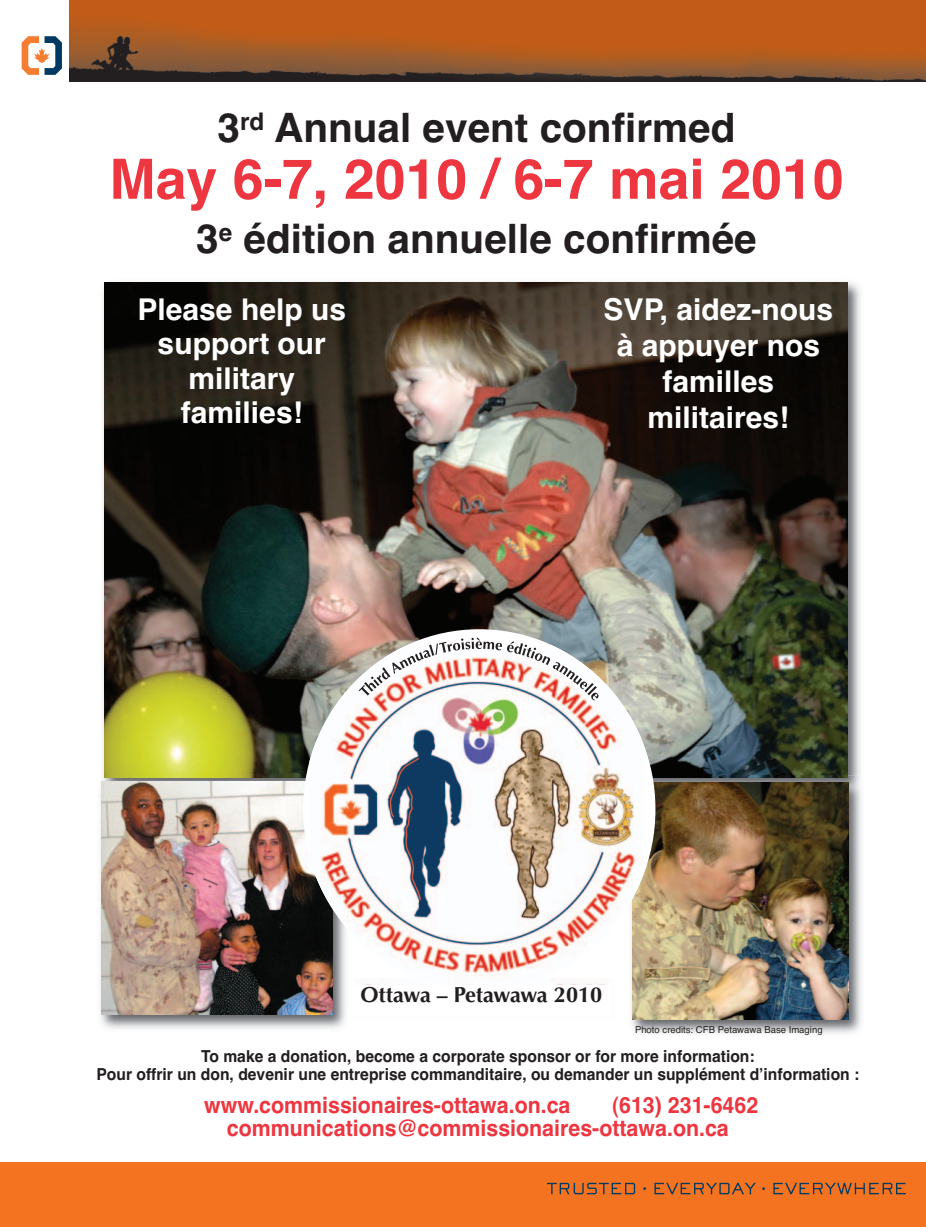
<style>
.page{position:relative;width:926px;height:1227px;background:#fff}
.page>*{position:absolute;margin:0;border:0;box-sizing:border-box;transform-origin:0 0}
.t1{font:700 55.5px "Helvetica";color:#ee3640}
.t2{font:700 40.5px "Helvetica";color:#231f20}
.t3{font:700 30px/36px "Helvetica";color:#fff;text-align:center}
.t4{font:700 22.5px/22.5px "Helvetica";color:#ee3640;scale:.95 1}
.t5{font:700 21.75px "Optima";color:#231f20}
.t6{font:700 16.5px/18px "Helvetica";color:#231f20;text-align:center;scale:.95 1}
.t7{font:9.6px "Helvetica";color:#231f20}
</style>
<div class="page">
<div style="left:0;top:1162px;width:926px;height:65px;background:#f47321"></div>
<img style="left:69px;top:0;width:857px;height:82px">
<svg style="left:547px;top:1183px;width:88px;height:11px"></svg>
<svg style="left:654px;top:1183px;width:102px;height:11px"></svg>
<svg style="left:773px;top:1183px;width:133px;height:11px"></svg>
<svg style="left:22px;top:36px;width:40px;height:39px"></svg>
<img style="left:104px;top:282px;width:743px;height:494px">
<img style="left:100px;top:775px;width:246px;height:254px">
<img style="left:104px;top:775px;width:202px;height:2px">
<img style="left:102px;top:782px;width:231px;height:232px">
<img style="left:631px;top:776px;width:231px;height:257px">
<img style="left:652px;top:776px;width:195px;height:1px">
<img style="left:633px;top:783px;width:216px;height:237px">
<img style="left:310px;top:646px;width:334px;height:343px">
<svg style="left:359px;top:638px;width:240px;height:62px"></svg>
<div style="left:352px;top:985px;width:259px;height:30px;background:#fff"></div>
<h2 class="t2" style="left:218px;top:113px;width:519px">3<sup>rd</sup> Annual event confirmed</h2>
<h1 class="t1" style="left:109px;top:159px;width:736px">May 6-7, 2010 / 6-7 mai 2010</h1>
<h2 class="t2" style="left:196px;top:224px;width:562px">3<sup>e</sup> édition annuelle confirmée</h2>
<h3 class="t3" style="left:138px;top:295px;width:210px;line-height:34.5px">Please help us support our military families!</h3>
<h3 class="t3" style="left:604px;top:294px;width:231px">SVP, aidez-nous à appuyer nos familles militaires!</h3>
<h3 class="t5" style="left:360px;top:985px;width:243px">Ottawa – Petawawa 2010</h3>
<p class="t7" style="left:635px;top:1026px;width:189px">Photo credits: CFB Petawawa Base Imaging</p>
<p class="t6" style="left:96px;top:1049px;width:805px">To make a donation, become a corporate sponsor or for more information:<br>Pour offrir un don, devenir une entreprise commanditaire, ou demander un supplément d’information :</p>
<h3 class="t4" style="left:204px;top:1096px;width:387px">www.commissionaires-ottawa.on.ca</h3>
<h3 class="t4" style="left:227px;top:1096px;width:561px;text-indent:385px">(613) 231-6462 communications@commissionaires-ottawa.on.ca</h3>
</div>
